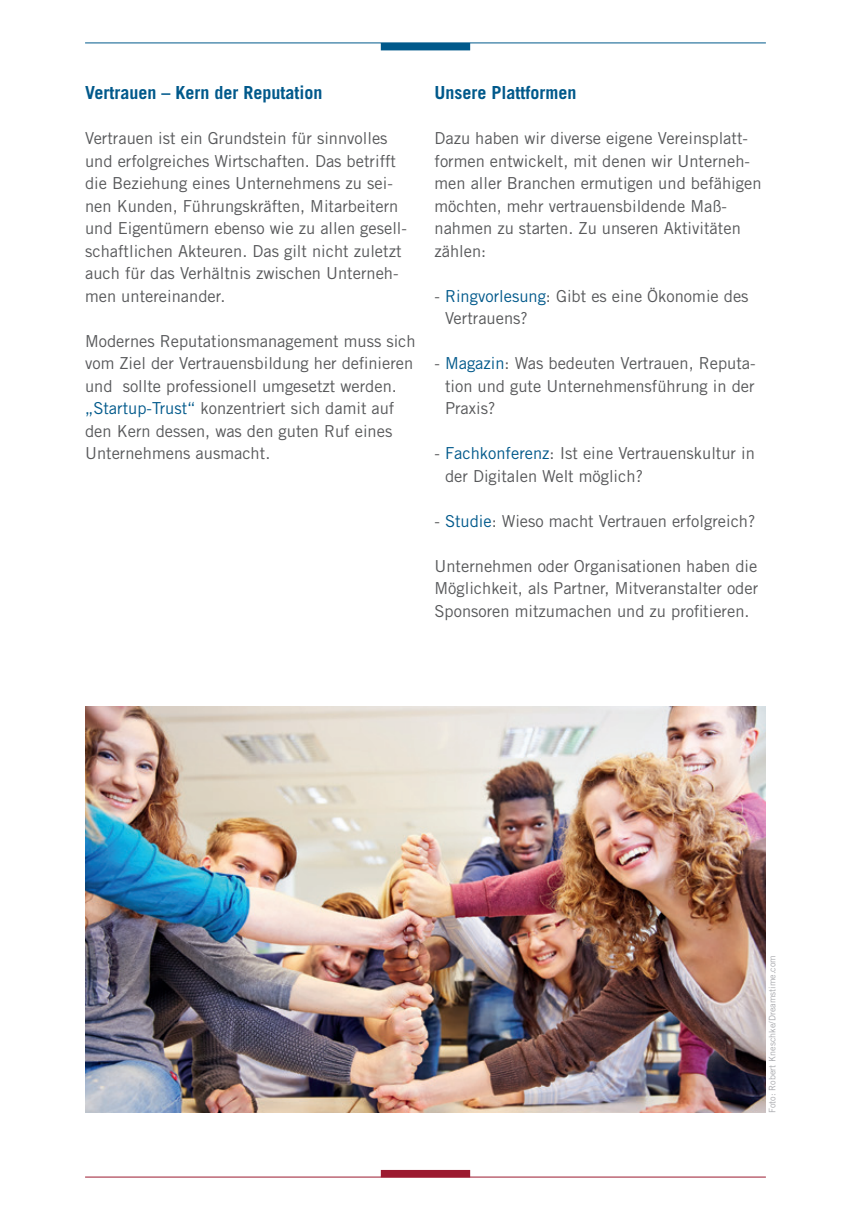
<style>
.page{position:relative;width:851px;height:1221px;background:#fff}
.page>*{position:absolute;margin:0;border:0;box-sizing:border-box;transform-origin:0 0}
.ZwischenTitel{font:700 18px "Trade Gothic LT Std";color:#00598b}
.Body{font:16.5px/22.5px "Trade Gothic LT Std";color:#57585a}
.Body-2{font:9px "Trade Gothic LT Std";color:#a8a9ad}
.s1{color:#00598b}
</style>
<div class="page">
<img style="left:85px;top:706px;width:680px;height:405px">
<hr style="left:85px;top:43px;width:680px;height:1px;background:#00598b">
<div style="left:381px;top:43px;width:89px;height:7px;background:#00598b"></div>
<hr style="left:85px;top:1176px;width:680px;height:1px;background:#9c1a30">
<div style="left:381px;top:1169px;width:89px;height:8px;background:#9c1a30"></div>
<p class="ZwischenTitel" style="left:85px;top:82px;width:239px">Vertrauen – Kern der Reputation</p>
<p class="Body" style="left:85px;top:127px;width:323px">Vertrauen ist ein Grundstein für sinnvolles und erfolgreiches Wirtschaften. Das betrifft die Beziehung eines Unternehmens zu sei&shy;nen Kunden, Führungskräften, Mitarbeitern und Eigentümern ebenso wie zu allen gesell&shy;schaftlichen Akteuren. Das gilt nicht zuletzt auch für das Verhältnis zwischen Unterneh&shy;men untereinander.</p>
<p class="Body" style="left:85px;top:329px;width:332px">Modernes Reputationsmanagement muss sich vom Ziel der Vertrauensbildung her definieren und sollte professionell umgesetzt werden. <span class="s1">„Startup-Trust“</span> konzentriert sich damit auf den Kern dessen, was den guten Ruf eines Unternehmens ausmacht.</p>
<p class="ZwischenTitel" style="left:434px;top:82px;width:144px">Unsere Plattformen</p>
<p class="Body" style="left:434px;top:127px;width:328px">Dazu haben wir diverse eigene Vereinsplatt&shy;formen entwickelt, mit denen wir Unterneh&shy;men aller Branchen ermutigen und befähigen möchten, mehr vertrauensbildende Maß&shy;nahmen zu starten. Zu unseren Aktivitäten zählen:</p>
<p class="Body" style="left:445px;top:284px;width:305px;text-indent:-11px">- <span class="s1">Ringvorlesung</span>: Gibt es eine Ökonomie des<br>Vertrauens?</p>
<p class="Body" style="left:445px;top:352px;width:312px;text-align:justify;text-indent:-11px">- <span class="s1">Magazin</span>: Was bedeuten Vertrauen, Reputa&shy;tion und gute Unternehmensführung in der Praxis?</p>
<p class="Body" style="left:445px;top:442px;width:311px;text-indent:-11px">- <span class="s1">Fachkonferenz</span>: Ist eine Vertrauenskultur in der Digitalen Welt möglich?</p>
<p class="Body" style="left:434px;top:509px;width:322px">- <span class="s1">Studie</span>: Wieso macht Vertrauen erfolgreich?</p>
<p class="Body" style="left:434px;top:554px;width:325px;text-align:justify">Unternehmen oder Organisationen haben die Möglichkeit, als Partner, Mitveranstalter oder Sponsoren mitzumachen und zu profitieren.</p>
<p class="Body-2" style="left:766px;top:1113px;width:159px;rotate:-90deg">Foto: Robert Kneschke/Dreamstime.com</p>
</div>
